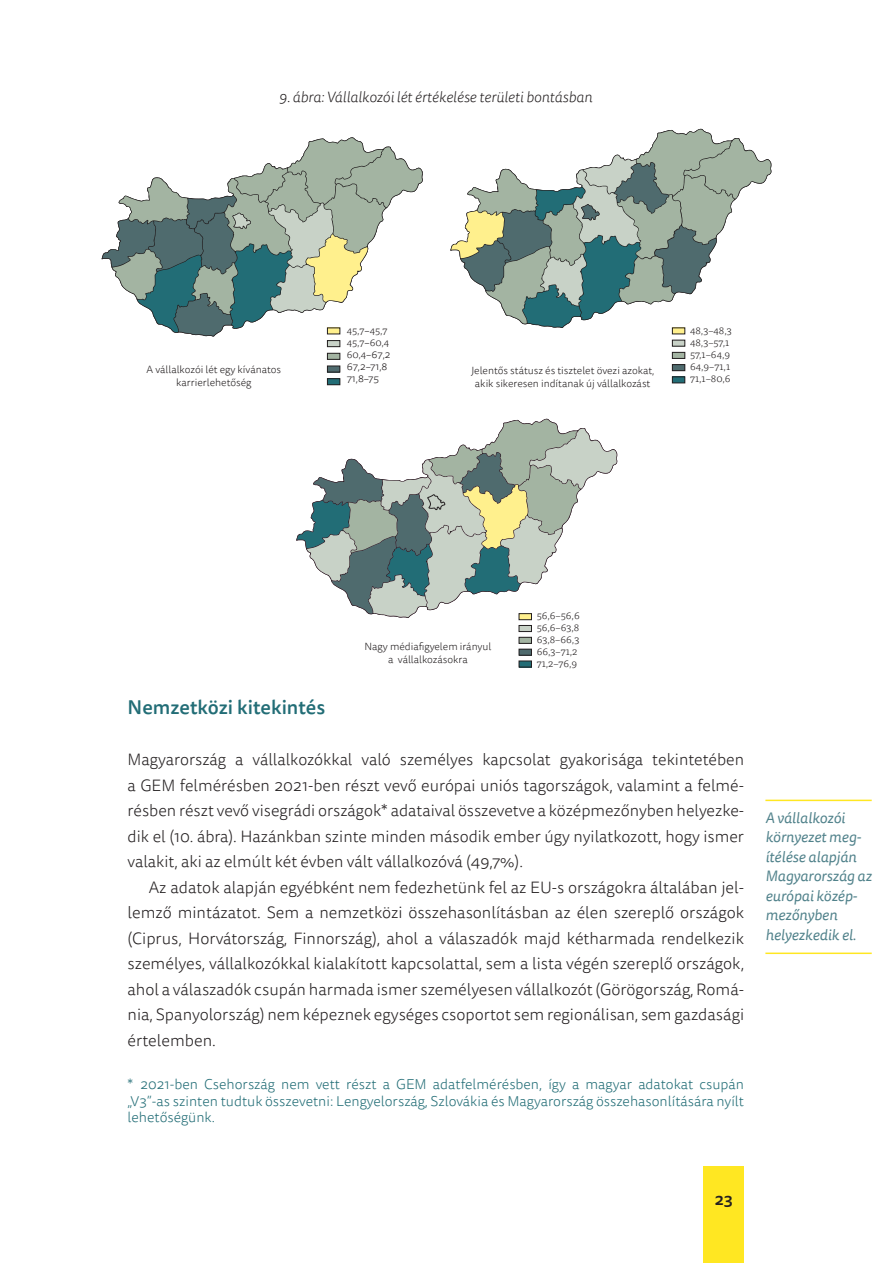
<style>
.page{position:relative;width:893px;height:1263px;background:#fff}
.page>*{position:absolute;margin:0;border:0;box-sizing:border-box;transform-origin:0 0}
.kozcim{font:500 19.5px "Tisa Sans Pro";color:#226d76}
.t1{font:300 16.5px/25.5px "Tisa Sans Pro";color:#231f20;text-align:justify}
.t2{font:500 16.5px "Tisa Sans Pro";color:#231f20}
.t3{font:italic 15px/19.5px "Tisa Sans Pro";color:#51828b}
.t4{font:italic 300 15px "Tisa Sans Pro";color:#231f20}
.t5{font:300 14.25px/16.5px "Tisa Sans Pro";color:#226d76;text-align:justify}
.t6{font:300 10.5px/12.6px "Tisa Sans Pro";color:#231f20;text-align:center}
.t7{font:300 10.5px "Tisa Pro";color:#231f20}
.s1{font-family:"Tisa Sans Pro"}
.s2{font-family:"Tisa Pro"}
</style>
<div class="page">
<div style="left:704px;top:1166px;width:40px;height:97px;background:#ffe722"></div>
<div style="left:672px;top:328px;width:13px;height:6px;background:#fff08d"></div>
<div style="left:672px;top:340px;width:13px;height:6px;background:#c8d2c7"></div>
<div style="left:672px;top:352px;width:13px;height:6px;background:#a3b4a2"></div>
<div style="left:672px;top:352px;width:13px;height:7px;border:1px solid #231f20"></div>
<div style="left:672px;top:365px;width:13px;height:6px;background:#4f6b6e"></div>
<div style="left:672px;top:364px;width:13px;height:7px;border:1px solid #231f20"></div>
<div style="left:672px;top:377px;width:13px;height:6px;background:#226d76"></div>
<div style="left:672px;top:377px;width:13px;height:6px;border:1px solid #231f20"></div>
<svg style="left:451px;top:129px;width:320px;height:198px"></svg>
<svg style="left:103px;top:138px;width:319px;height:198px"></svg>
<div style="left:327px;top:328px;width:13px;height:6px;background:#fff08d"></div>
<div style="left:327px;top:341px;width:13px;height:6px;background:#c8d2c7"></div>
<div style="left:327px;top:340px;width:13px;height:7px;border:1px solid #231f20"></div>
<div style="left:327px;top:353px;width:13px;height:6px;background:#a3b4a2"></div>
<div style="left:327px;top:353px;width:13px;height:6px;border:1px solid #231f20"></div>
<div style="left:327px;top:366px;width:13px;height:6px;background:#4f6b6e"></div>
<div style="left:327px;top:366px;width:13px;height:6px;border:1px solid #231f20"></div>
<div style="left:327px;top:379px;width:13px;height:6px;background:#226d76"></div>
<div style="left:327px;top:378px;width:13px;height:7px;border:1px solid #231f20"></div>
<svg style="left:297px;top:419px;width:320px;height:198px"></svg>
<div style="left:519px;top:614px;width:12px;height:6px;background:#fff08d"></div>
<div style="left:519px;top:613px;width:13px;height:7px;border:1px solid #231f20"></div>
<div style="left:519px;top:625px;width:12px;height:6px;background:#c8d2c7"></div>
<div style="left:519px;top:625px;width:13px;height:7px;border:1px solid #231f20"></div>
<div style="left:519px;top:637px;width:12px;height:6px;background:#a3b4a2"></div>
<div style="left:519px;top:637px;width:13px;height:6px;border:1px solid #231f20"></div>
<div style="left:519px;top:649px;width:12px;height:6px;background:#4f6b6e"></div>
<div style="left:519px;top:649px;width:13px;height:6px;border:1px solid #231f20"></div>
<div style="left:519px;top:661px;width:12px;height:6px;background:#226d76"></div>
<div style="left:519px;top:661px;width:13px;height:6px;border:1px solid #231f20"></div>
<hr style="left:765px;top:800px;width:107px;height:1px;background:#ffe722">
<hr style="left:765px;top:952px;width:107px;height:2px;background:#ffe722">
<p class="t4" style="left:279px;top:87px;width:315px">9. ábra: Vállalkozói lét értékelése területi bontásban</p>
<p class="t6" style="left:147px;top:364px;width:136px">A vállalkozói lét egy kívánatos karrierlehetőség</p>
<p class="t7" style="left:347px;top:323px;width:42px">45,7<span class="s1">–</span>45,7</p>
<p class="t7" style="left:347px;top:335px;width:44px">45,7<span class="s1">–</span>60,4</p>
<p class="t6" style="left:347px;top:348px;width:45px"><span class="s2">60,4</span>–67,2</p>
<p class="t6" style="left:347px;top:360px;width:42px">67,2–71,8</p>
<p class="t6" style="left:347px;top:372px;width:34px">71,8–75</p>
<p class="t6" style="left:471px;top:365px;width:185px">Jelentős státusz és tisztelet övezi azokat, akik sikeresen indítanak új vállalkozást</p>
<p class="t7" style="left:690px;top:323px;width:43px">48,3–48,3</p>
<p class="t7" style="left:690px;top:335px;width:41px">48,3–57,1</p>
<p class="t7" style="left:690px;top:347px;width:42px">57,1–64,9</p>
<p class="t7" style="left:690px;top:359px;width:42px">64,9–71,1</p>
<p class="t7" style="left:690px;top:371px;width:42px">71,1–80,6</p>
<p class="t6" style="left:364px;top:641px;width:129px">Nagy médiafigyelem irányul a vállalkozásokra</p>
<p class="t7" style="left:537px;top:608px;width:44px">56,6–56,6</p>
<p class="t7" style="left:537px;top:620px;width:44px">56,6–63,8</p>
<p class="t7" style="left:537px;top:632px;width:44px">63,8–66,3</p>
<p class="t7" style="left:537px;top:644px;width:42px">66,3–71,2</p>
<p class="t7" style="left:537px;top:656px;width:42px">71,2–76,9</p>
<p class="kozcim" style="left:128px;top:694px;width:199px">Nemzetközi kitekintés</p>
<p class="t1" style="left:128px;top:747px;width:618px">Magyarország a vállalkozókkal való személyes kapcsolat gyakorisága tekintetében a GEM felmérésben 2021-ben részt vevő európai uniós tagországok, valamint a felmé&shy;résben részt vevő visegrádi országok* adataival összevetve a középmezőnyben helyezke&shy;dik el (10. ábra). Hazánkban szinte minden második ember úgy nyilatkozott, hogy ismer valakit, aki az elmúlt két évben vált vállalkozóvá (49,7%).</p>
<p class="t1" style="left:128px;top:875px;width:618px;text-indent:21px">Az adatok alapján egyébként nem fedezhetünk fel az EU-s országokra általában jel&shy;lemző mintázatot. Sem a nemzetközi összehasonlításban az élen szereplő országok (Ciprus, Horvátország, Finnország), ahol a válaszadók majd kétharmada rendelkezik személyes, vállalkozókkal kialakított kapcsolattal, sem a lista végén szereplő országok, ahol a válaszadók csupán harmada ismer személyesen vállalkozót (Görögország, Romá&shy;nia, Spanyolország) nem képeznek egységes csoportot sem regionálisan, sem gazdasági értelemben.</p>
<p class="t5" style="left:128px;top:1076px;width:618px">* 2021-ben Csehország nem vett részt a GEM adatfelmérésben, így a magyar adatokat csupán „V3”-as szinten tudtuk összevetni: Lengyelország, Szlovákia és Magyarország összehasonlítására nyílt lehetőségünk.</p>
<p class="t3" style="left:765px;top:808px;width:108px">A vállalkozói környezet meg&shy;ítélése alapján<br>Magyarország az európai közép&shy;mezőnyben helyezkedik el.</p>
<p class="t2" style="left:715px;top:1187px;width:20px">23</p>
</div>
